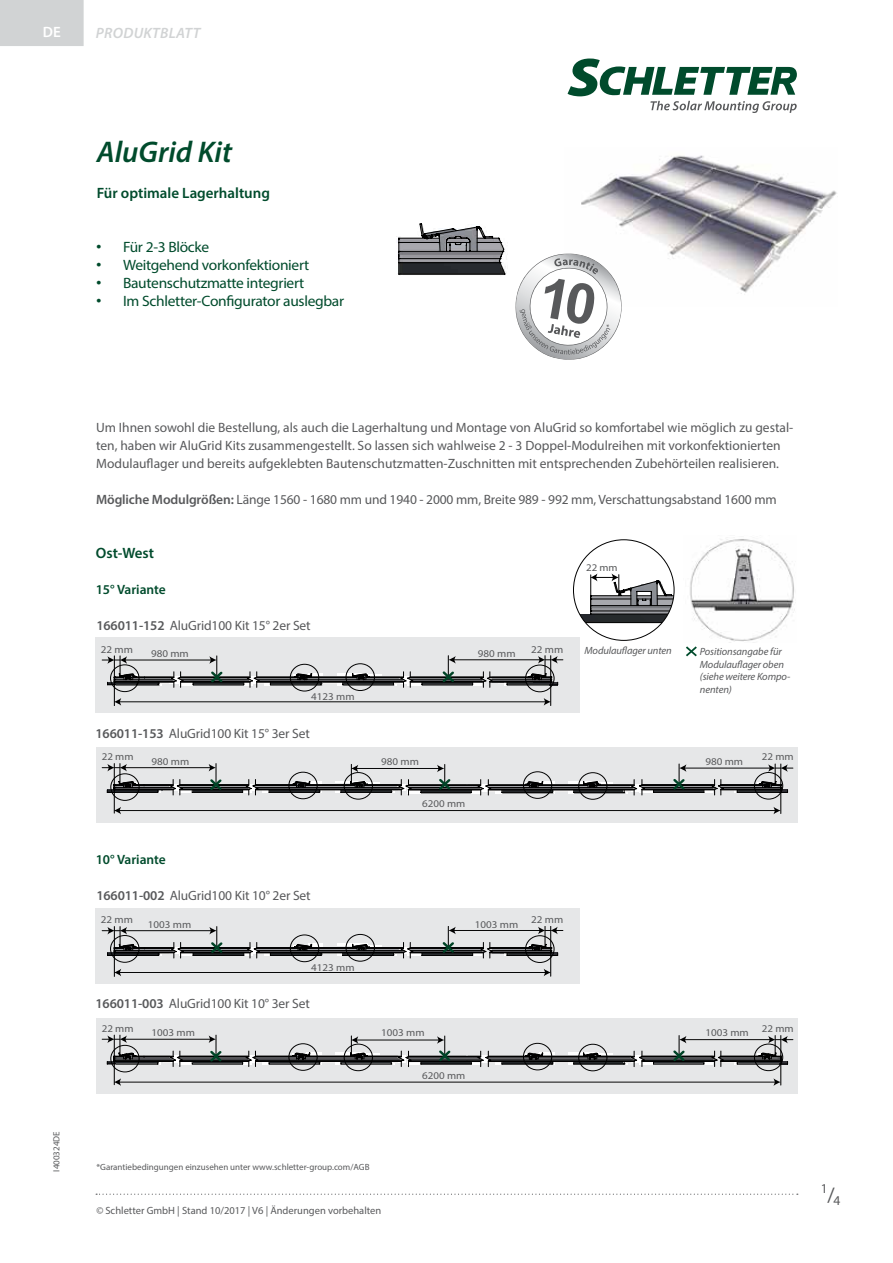
<style>
.page{position:relative;width:893px;height:1263px;background:#fff}
.page>*{position:absolute;margin:0;border:0;box-sizing:border-box;transform-origin:0 0}
.t1{font:italic 600 30px "Myriad Pro";color:#004b2c}
.t2{font:15px "Myriad Pro";letter-spacing:-.02em;color:#004b2c}
.t3{font:600 15px "Myriad Pro";color:#004b2c}
.t4{font:italic 600 15px "Myriad Pro";letter-spacing:.02em;color:#d1d3d4}
.t5{font:600 15px "Myriad Pro";color:#fff}
.t6{font:13.5px/18px "Myriad Pro";color:#58595b}
.t7{font:600 13.5px "Myriad Pro";color:#004b2c}
.t8{font:italic 10.5px/12.6px "Myriad Pro";letter-spacing:-.01em;color:#58595b}
.t9{font:10.5px "Myriad Pro";color:#58595b}
.t10{font:10.35px "Myriad Pro";color:#58595b;scale:1.06 1}
.t11{font:10.2px "Myriad Pro";color:#58595b;scale:1.06 1}
.t12{font:9px "Myriad Pro";color:#58595b}
.s1{font-family:"Arial"}
.s2{font-weight:600}
.s3{font-style:italic}
.s4{font-size:21px}
</style>
<div class="page">
<svg style="left:96px;top:1193px;width:702px;height:2px"></svg>
<svg style="left:567px;top:59px;width:230px;height:54px"></svg>
<div style="left:0;top:0;width:84px;height:46px;background:#d1d3d4"></div>
<img style="left:581px;top:155px;width:256px;height:139px">
<svg style="left:398px;top:223px;width:224px;height:137px"></svg>
<div style="left:96px;top:908px;width:484px;height:76px;background:#e6e7e8"></div>
<svg style="left:102px;top:926px;width:462px;height:50px"></svg>
<div style="left:96px;top:1018px;width:701px;height:76px;background:#e6e7e8"></div>
<svg style="left:102px;top:1034px;width:691px;height:52px"></svg>
<div style="left:96px;top:637px;width:484px;height:76px;background:#e6e7e8"></div>
<svg style="left:102px;top:539px;width:595px;height:166px"></svg>
<div style="left:96px;top:747px;width:701px;height:75px;background:#e6e7e8"></div>
<hr style="left:119px;top:810px;width:657px;height:1px;background:#000">
<svg style="left:114px;top:807px;width:7px;height:7px"></svg>
<svg style="left:773px;top:807px;width:8px;height:7px"></svg>
<hr style="left:114px;top:763px;width:1px;height:50px;background:#000">
<hr style="left:780px;top:764px;width:1px;height:49px;background:#000">
<svg style="left:102px;top:763px;width:691px;height:38px"></svg>
<img style="left:683px;top:539px;width:112px;height:104px">
<p class="t5" style="left:43px;top:23px;width:20px">DE</p>
<p class="t4" style="left:96px;top:23px;width:106px">PRODUKTBLATT</p>
<h1 class="t1" style="left:97px;top:133px;width:137px">AluGrid Kit</h1>
<p class="t3" style="left:97px;top:183px;width:175px">Für optimale Lagerhaltung</p>
<p class="t2" style="left:96px;top:238px;width:115px"><span class="s1">•</span> Für 2-3 Blöcke</p>
<p class="t2" style="left:96px;top:256px;width:215px"><span class="s1">•</span> Weitgehend vorkonfektioniert</p>
<p class="t2" style="left:96px;top:274px;width:210px"><span class="s1">•</span> Bautenschutzmatte integriert</p>
<p class="t2" style="left:96px;top:292px;width:250px"><span class="s1">•</span> Im Schletter-Configurator auslegbar</p>
<p class="t12" style="left:51px;top:1171px;width:42px;rotate:-90deg">I400324DE</p>
<p class="t6" style="left:96px;top:418px;width:699px">Um Ihnen sowohl die Bestellung, als auch die Lagerhaltung und Montage von AluGrid so komfortabel wie möglich zu gestal&shy;ten, haben wir AluGrid Kits zusammengestellt. So lassen sich wahlweise 2 - 3 Doppel-Modulreihen mit vorkonfektionierten<br>Modulauflager und bereits aufgeklebten Bautenschutzmatten-Zuschnitten mit entsprechenden Zubehörteilen realisieren.</p>
<p class="t6" style="left:96px;top:490px;width:682px"><span class="s2">Mögliche Modulgrößen:</span> Länge 1560 - 1680 mm und 1940 - 2000 mm, Breite 989 - 992 mm, Verschattungsabstand 1600 mm</p>
<p class="t3" style="left:96px;top:543px;width:60px">Ost-West</p>
<p class="t7" style="left:96px;top:581px;width:72px">15° Variante</p>
<p class="t6" style="left:96px;top:616px;width:216px"><span class="s2">166011-152</span> AluGrid100 Kit 15° 2er Set</p>
<p class="t10" style="left:101px;top:643px;width:32px">22 mm</p>
<p class="t10" style="left:151px;top:647px;width:37px">980 mm</p>
<p class="t10" style="left:478px;top:647px;width:37px">980 mm</p>
<p class="t10" style="left:311px;top:690px;width:42px">4123 mm</p>
<p class="t6" style="left:96px;top:724px;width:216px"><span class="s2">166011-153</span> AluGrid100 Kit 15° 3er Set</p>
<p class="t10" style="left:531px;top:643px;width:32px">22 mm</p>
<p class="t11" style="left:586px;top:561px;width:31px">22 mm</p>
<p class="t8" style="left:585px;top:644px;width:89px">Modulauflager unten</p>
<p class="t8" style="left:700px;top:645px;width:92px">Positionsangabe für<br>Modulauflager oben (siehe weitere Kompo&shy;nenten)</p>
<p class="t10" style="left:102px;top:750px;width:32px">22 mm</p>
<p class="t10" style="left:151px;top:755px;width:37px">980 mm</p>
<p class="t10" style="left:381px;top:755px;width:37px">980 mm</p>
<p class="t10" style="left:705px;top:755px;width:37px">980 mm</p>
<p class="t10" style="left:422px;top:797px;width:42px">6200 mm</p>
<p class="t10" style="left:762px;top:750px;width:32px">22 mm</p>
<p class="t7" style="left:96px;top:851px;width:72px">10° Variante</p>
<p class="t6" style="left:96px;top:886px;width:216px"><span class="s2">166011-002</span> AluGrid100 Kit 10° 2er Set</p>
<p class="t10" style="left:101px;top:913px;width:32px">22 mm</p>
<p class="t10" style="left:148px;top:918px;width:42px">1003 mm</p>
<p class="t10" style="left:475px;top:918px;width:42px">1003 mm</p>
<p class="t10" style="left:531px;top:913px;width:32px">22 mm</p>
<p class="t10" style="left:311px;top:961px;width:42px">4123 mm</p>
<p class="t6" style="left:96px;top:994px;width:216px"><span class="s2">166011-003</span> AluGrid100 Kit 10° 3er Set</p>
<p class="t10" style="left:102px;top:1022px;width:32px">22 mm</p>
<p class="t10" style="left:151px;top:1026px;width:42px">1003 mm</p>
<p class="t10" style="left:381px;top:1026px;width:42px">1003 mm</p>
<p class="t10" style="left:705px;top:1026px;width:42px">1003 mm</p>
<p class="t10" style="left:422px;top:1069px;width:42px">6200 mm</p>
<p class="t10" style="left:762px;top:1022px;width:32px">22 mm</p>
<p class="t12" style="left:96px;top:1161px;width:275px">*Garantiebedingungen einzusehen unter www.schletter-group.com/AGB</p>
<p class="t9" style="left:96px;top:1204px;width:287px"><span class="s3">©</span> Schletter GmbH | Stand 10/2017 | V6 | Änderungen vorbehalten</p>
<p class="t6" style="left:821px;top:1185px;width:21px">1<span class="s4">/</span>4</p>
</div>
